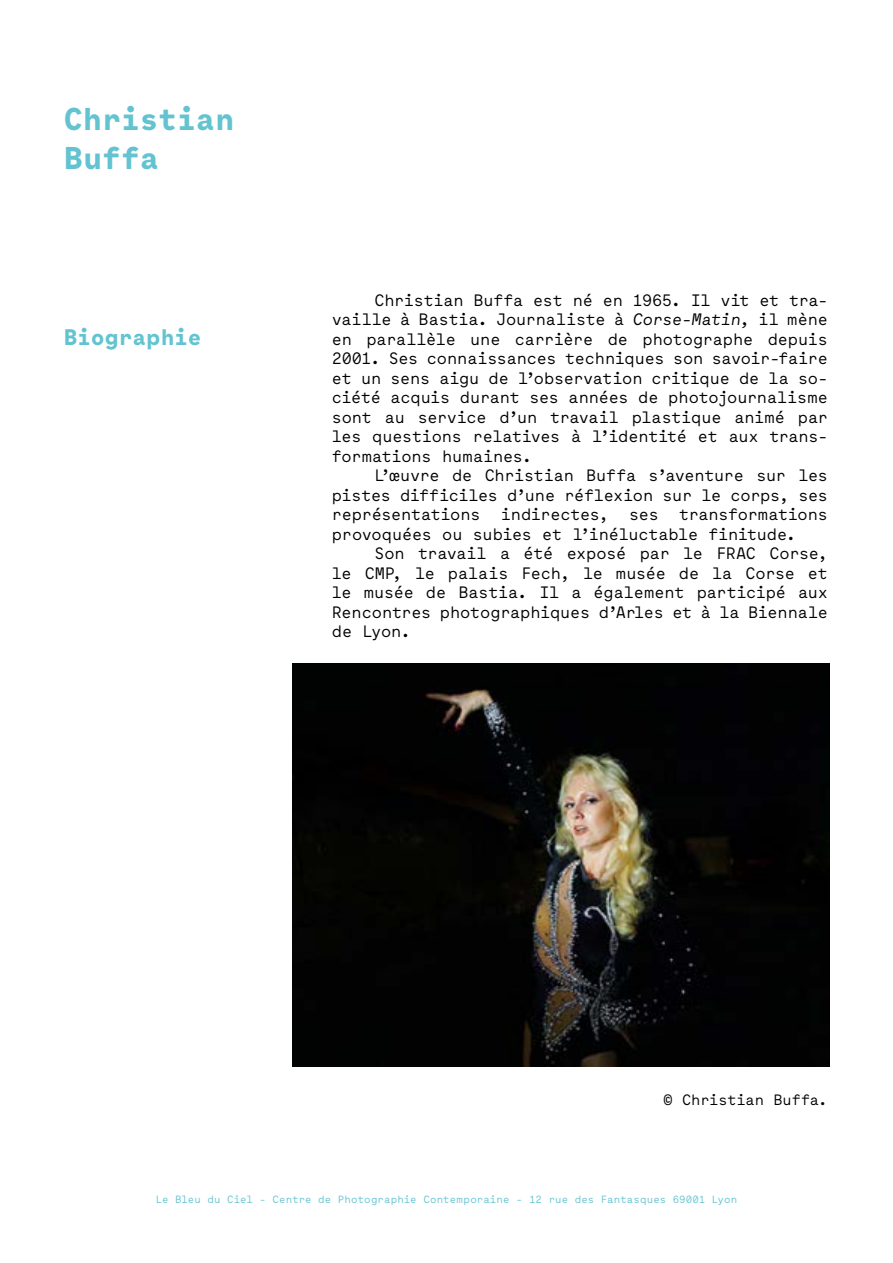
<style>
.page{position:relative;width:893px;height:1263px;background:#fff}
.page>*{position:absolute;margin:0;border:0;box-sizing:border-box;transform-origin:0 0}
.t1{font:700 31.5px/39px "Maax Mono";letter-spacing:-.02em;color:#63c3d1}
.t2{font:700 22.5px "Maax Mono";letter-spacing:-.015em;color:#63c3d1}
.t3{font:16.5px/19.5px "Maax Mono";letter-spacing:-.02em;color:#000;text-align:justify}
.t4{font:15px "Maax Mono";letter-spacing:-.015em;color:#000}
.t5{font:10.5px "Maax Mono";letter-spacing:.005em;color:#63c3d1}
.s1{font-style:italic}
</style>
<div class="page">
<img style="left:293px;top:664px;width:536px;height:402px">
<h1 class="t1" style="left:64px;top:99px;width:172px">Christian<br>Buffa</h1>
<h2 class="t2" style="left:64px;top:321px;width:139px">Biographie</h2>
<p class="t3" style="left:332px;top:289px;width:498px;text-indent:43px">Christian Buffa est né en 1965. Il vit et tra&shy;vaille à Bastia. Journaliste à <span class="s1">Corse-Matin,</span> il mène en parallèle une carrière de photographe depuis 2001. Ses connaissances techniques son savoir-faire et un sens aigu de l’observation critique de la so&shy;ciété acquis durant ses années de photojournalisme sont au service d’un travail plastique animé par les questions relatives à l’identité et aux trans&shy;formations humaines.</p>
<p class="t3" style="left:332px;top:465px;width:498px;text-indent:43px">L’œuvre de Christian Buffa s’aventure sur les pistes difficiles d’une réflexion sur le corps, ses représentations indirectes, ses transformations provoquées ou subies et l’inéluctable finitude.</p>
<p class="t3" style="left:332px;top:543px;width:498px;text-indent:43px">Son travail a été exposé par le FRAC Corse, le CMP, le palais Fech, le musée de la Corse et le musée de Bastia. Il a également participé aux Rencontres photographiques d’Arles et à la Biennale de Lyon.</p>
<p class="t4" style="left:664px;top:1089px;width:165px">© Christian Buffa.</p>
<p class="t5" style="left:156px;top:1192px;width:583px">Le Bleu du Ciel - Centre de Photographie Contemporaine - 12 rue des Fantasques 69001 Lyon</p>
</div>
